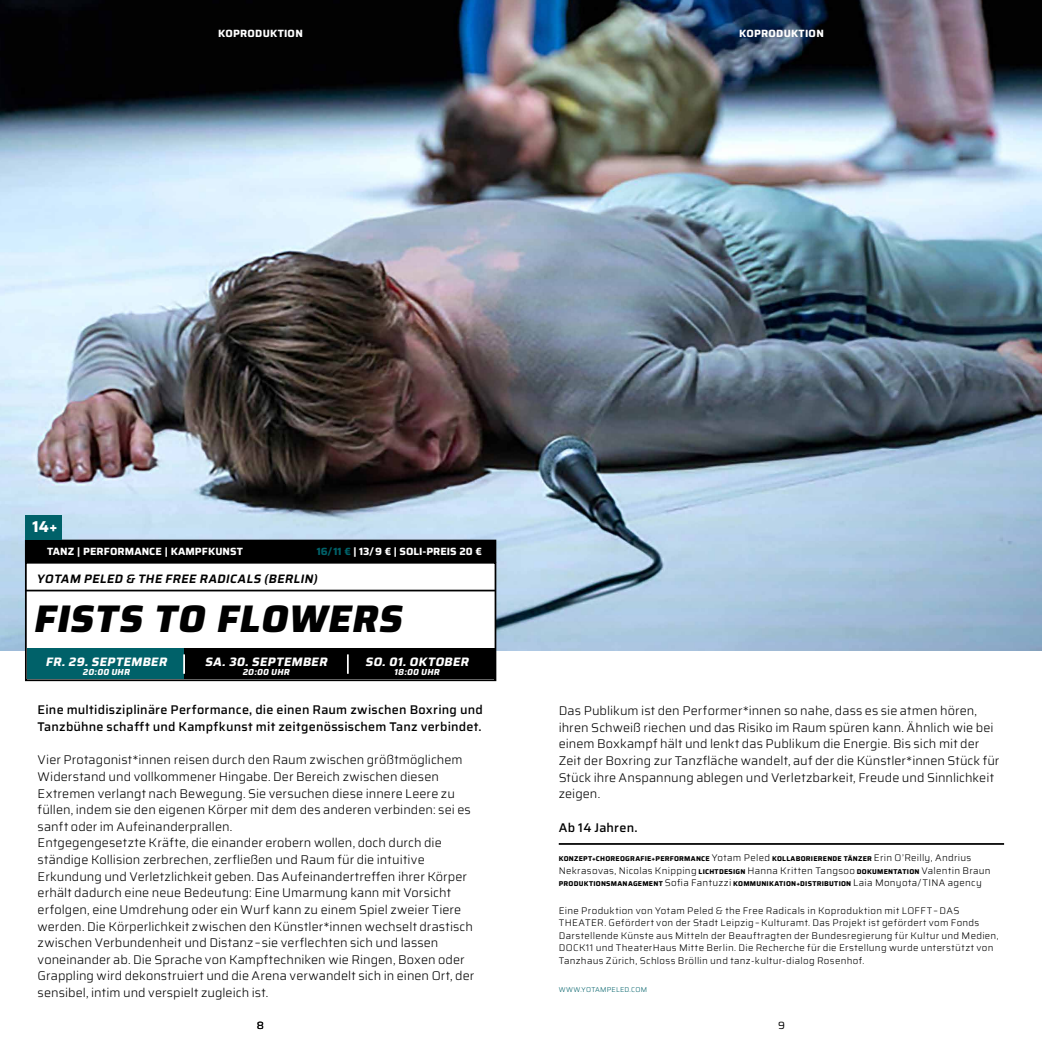
<style>
.page{position:relative;width:1042px;height:1042px;background:#fff}
.page>*{position:absolute;margin:0;border:0;box-sizing:border-box;transform-origin:0 0}
.t1{font:italic 800 38.5px "Saira";color:#000}
.t2{font:700 15.75px "Saira";color:#fff}
.t3{font:300 12.6px/16.6px "Saira";color:#000}
.t4{font:500 12.6px/16.6px "Saira";letter-spacing:.015em;color:#000}
.t5{font:italic 700 12.25px "Saira";color:#fff}
.t6{font:italic 600 12.25px "Saira";color:#000}
.t7{font:700 10.5px "Saira";letter-spacing:.01em;color:#fff}
.t8{font:10.5px "Saira";color:#000}
.t9{font:300 9.62px/12.6px "Saira";letter-spacing:.03em;color:#000}
.t10{font:italic 700 8.75px "Saira";color:#fff}
.t11{font:700 7px "Saira";letter-spacing:.03em;color:#000}
.t12{font:300 7px "Saira";letter-spacing:.035em;color:#006169}
.s1{color:#006169}
.s2{font-weight:300;font-size:9.62px}
.s3{font-weight:700;font-size:7px}
</style>
<div class="page">
<img style="left:0;top:0;width:1042px;height:651px">
<hr style="left:559px;top:843px;width:445px;height:2px;background:#000">
<div style="left:26px;top:563px;width:469px;height:117px;background:#fff"></div>
<div style="left:25px;top:562px;width:471px;height:119px;border:2px solid #000"></div>
<div style="left:26px;top:540px;width:469px;height:21px;background:#000"></div>
<div style="left:25px;top:540px;width:471px;height:22px;border:2px solid #000"></div>
<hr style="left:25px;top:590px;width:470px;height:1px;background:#000">
<div style="left:27px;top:648px;width:159px;height:31px;background:#006169"></div>
<div style="left:337px;top:648px;width:159px;height:31px;background:#000"></div>
<div style="left:184px;top:648px;width:164px;height:31px;background:#000"></div>
<hr style="left:183px;top:654px;width:2px;height:20px;background:#fff">
<hr style="left:347px;top:654px;width:2px;height:20px;background:#fff">
<div style="left:25px;top:515px;width:37px;height:25px;background:#006169"></div>
<p class="t7" style="left:218px;top:25px;width:86px">KOPRODUKTION</p>
<p class="t7" style="left:739px;top:25px;width:86px">KOPRODUKTION</p>
<p class="t2" style="left:33px;top:514px;width:27px">14+</p>
<p class="t7" style="left:47px;top:543px;width:197px">TANZ | PERFORMANCE | KAMPFKUNST</p>
<p class="t7" style="left:317px;top:543px;width:166px"><span class="s1">16/ 11 €</span> | 13/9 € | SOLI-PREIS 20 €</p>
<p class="t6" style="left:37px;top:569px;width:285px">YOTAM PELED &amp; THE FREE RADICALS (BERLIN)</p>
<h1 class="t1" style="left:33px;top:588px;width:380px">FISTS TO FLOWERS</h1>
<p class="t5" style="left:45px;top:652px;width:126px">FR.29.SEPTEMBER</p>
<p class="t10" style="left:83px;top:665px;width:51px">20:00 UHR</p>
<p class="t5" style="left:205px;top:652px;width:127px">SA.30.SEPTEMBER</p>
<p class="t10" style="left:242px;top:665px;width:51px">20:00 UHR</p>
<p class="t5" style="left:365px;top:652px;width:108px">SO.01.OKTOBER</p>
<p class="t10" style="left:394px;top:665px;width:49px">18:00 UHR</p>
<p class="t4" style="left:38px;top:701px;width:447px">Eine multidisziplinäre Performance, die einen Raum zwischen Boxring und<br>Tanzbühne schafft und Kampfkunst mit zeitgenössischem Tanz verbindet.</p>
<p class="t3" style="left:38px;top:751px;width:438px">Vier Protagonist*innen reisen durch den Raum zwischen größtmöglichem Widerstand und vollkommener Hingabe. Der Bereich zwischen diesen Extremen verlangt nach Bewegung. Sie versuchen diese innere Leere zu füllen, indem sie den eigenen Körper mit dem des anderen verbinden: sei es sanft oder im Aufeinanderprallen.<br>Entgegengesetzte Kräfte, die einander erobern wollen, doch durch die ständige Kollision zerbrechen, zerfließen und Raum für die intuitive Erkundung und Verletzlichkeit geben. Das Aufeinandertreffen ihrer Körper erhält dadurch eine neue Bedeutung: Eine Umarmung kann mit Vorsicht erfolgen, eine Umdrehung oder ein Wurf kann zu einem Spiel zweier Tiere werden. Die Körperlichkeit zwischen den Künstler*innen wechselt drastisch zwischen Verbundenheit und Distanz–sie verflechten sich und lassen voneinander ab. Die Sprache von Kampftechniken wie Ringen, Boxen oder Grappling wird dekonstruiert und die Arena verwandelt sich in einen Ort, der sensibel, intim und verspielt zugleich ist.</p>
<p class="t3" style="left:559px;top:702px;width:442px">Das Publikum ist den Performer*innen so nahe, dass es sie atmen hören, ihren Schweiß riechen und das Risiko im Raum spüren kann. Ähnlich wie bei einem Boxkampf hält und lenkt das Publikum die Energie. Bis sich mit der Zeit der Boxring zur Tanzfläche wandelt, auf der die Künstler*innen Stück für Stück ihre Anspannung ablegen und Verletzbarkeit, Freude und Sinnlichkeit zeigen.</p>
<p class="t4" style="left:559px;top:819px;width:80px">Ab 14 Jahren.</p>
<p class="t11" style="left:559px;top:853px;width:414px">KONZEPT+CHOREOGRAFIE+PERFORMANCE <span class="s2">Yotam Peled</span> KOLLABORIERENDE TÄNZER <span class="s2">Erin O’Reilly, Andrius</span></p>
<p class="t9" style="left:559px;top:863px;width:433px">Nekrasovas, Nicolas Knipping <span class="s3">LICHTDESIGN</span> Hanna Kritten Tangsoo <span class="s3">DOKUMENTATION</span> Valentin Braun</p>
<p class="t11" style="left:559px;top:878px;width:424px">PRODUKTIONSMANAGEMENT <span class="s2">Sofia Fantuzzi</span> KOMMUNIKATION+DISTRIBUTION <span class="s2">Laia Monyota/TINA agency</span></p>
<p class="t9" style="left:559px;top:904px;width:441px">Eine Produktion von Yotam Peled &amp; the Free Radicals in Koproduktion mit LOFFT–DAS THEATER. Gefördert von der Stadt Leipzig–Kulturamt. Das Projekt ist gefördert vom Fonds Darstellende Künste aus Mitteln der Beauftragten der Bundesregierung für Kultur und Medien, DOCK11 und TheaterHaus Mitte Berlin. Die Recherche für die Erstellung wurde unterstützt von Tanzhaus Zürich, Schloss Bröllin und tanz-kultur-dialog Rosenhof.</p>
<p class="t12" style="left:559px;top:984px;width:90px">WWW.YOTAMPELED.COM</p>
<p class="t8" style="left:257px;top:1017px;width:9px">8</p>
<p class="t8" style="left:778px;top:1017px;width:8px">9</p>
</div>
